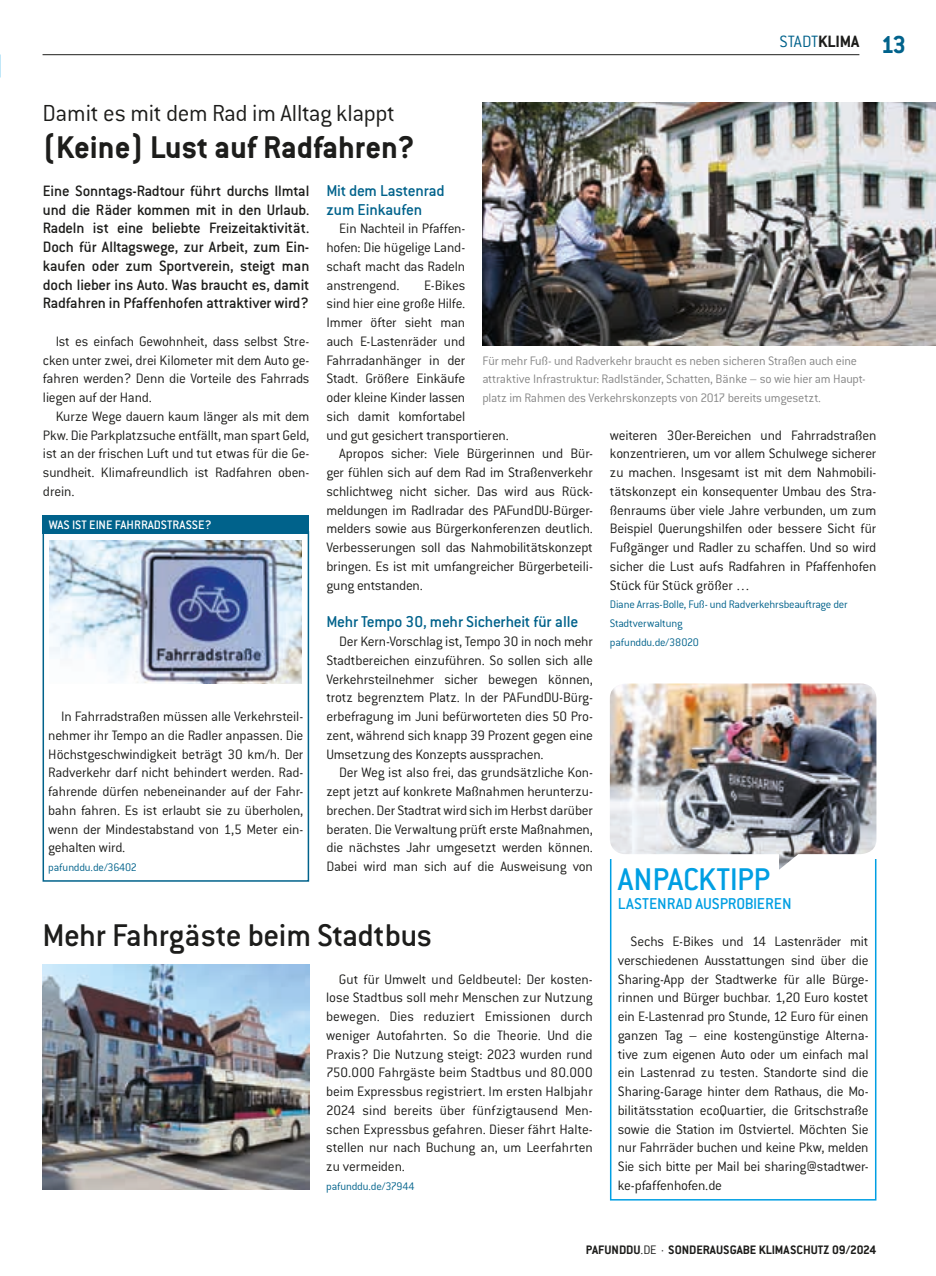
<style>
.page{position:relative;width:936px;height:1276px;background:#fff}
.page>*{position:absolute;margin:0;border:0;box-sizing:border-box;transform-origin:0 0}
.t1{font:500 34.5px "Conduit ITC Std";letter-spacing:-.015em;color:#1d1d1b}
.t2{font:700 34.5px "Conduit ITC Std";color:#1d1d1b}
.t3{font:500 34.5px "Conduit ITC Std";letter-spacing:-.01em;color:#009fe3}
.t4{font:700 27px "Conduit ITC Std";color:#00628b}
.t5{font:300 25.5px "Conduit ITC Std";letter-spacing:-.015em;color:#1d1d1b}
.t6{font:300 18px "Conduit ITC Std";letter-spacing:-.015em;color:#00628b}
.t7{font:500 17.25px/18.8px "Conduit ITC Std";letter-spacing:-.015em;color:#00628b}
.t8{font:500 17.25px "Conduit ITC Std";color:#009fe3}
.t9{font:500 16.5px/18.8px "Conduit ITC Std";letter-spacing:-.01em;color:#1d1d1b;text-align:justify}
.t10{font:300 15px/18.8px "Conduit ITC Std";letter-spacing:-.015em;color:#1d1d1b;text-align:justify}
.t11{font:300 13.5px/18.8px "Conduit ITC Std";letter-spacing:-.015em;color:#878787}
.t12{font:700 13.5px "Conduit ITC Std";color:#1d1d1b}
.t13{font:500 13.5px "Conduit ITC Std";color:#fff}
.t14{font:300 12px/18.8px "Conduit ITC Std";letter-spacing:-.015em;color:#00628b}
.s1{font-weight:700;color:#1d1d1b}
.s2{font-weight:300}
</style>
<div class="page">
<hr style="left:43px;top:54px;width:816px;height:1px;background:#1d1d1b">
<img style="left:482px;top:102px;width:453px;height:244px">
<div style="left:610px;top:830px;width:266px;height:370px;border:2px solid #009fe3"></div>
<img style="left:609px;top:683px;width:267px;height:186px">
<div style="left:43px;top:531px;width:266px;height:350px;border:2px solid #00628b"></div>
<div style="left:43px;top:515px;width:266px;height:18px;background:#00628b"></div>
<img style="left:50px;top:541px;width:252px;height:142px">
<img style="left:43px;top:965px;width:266px;height:225px">
<p class="t6" style="left:779px;top:30px;width:81px">STADT<span class="s1">KLIMA</span></p>
<h2 class="t4" style="left:880px;top:28px;width:27px">13</h2>
<h3 class="t5" style="left:43px;top:97px;width:354px">Damit es mit dem Rad im Alltag klappt</h3>
<h1 class="t2" style="left:43px;top:127px;width:373px">(Keine) Lust auf Radfahren?</h1>
<p class="t9" style="left:43px;top:181px;width:268px">Eine Sonntags-Radtour führt durchs Ilmtal und die Räder kommen mit in den Urlaub.<br>Radeln ist eine beliebte Freizeitaktivität.<br>Doch für Alltagswege, zur Arbeit, zum Ein&shy;kaufen oder zum Sportverein, steigt man doch lieber ins Auto. Was braucht es, damit Radfahren in Pfaffenhofen attraktiver wird?</p>
<p class="t10" style="left:43px;top:331px;width:268px;text-indent:13px">Ist es einfach Gewohnheit, dass selbst Stre&shy;cken unter zwei, drei Kilometer mit dem Auto ge&shy;fahren werden? Denn die Vorteile des Fahrrads liegen auf der Hand.</p>
<p class="t10" style="left:43px;top:406px;width:268px;text-indent:13px">Kurze Wege dauern kaum länger als mit dem Pkw. Die Parkplatzsuche entfällt, man spart Geld, ist an der frischen Luft und tut etwas für die Ge&shy;sundheit. Klimafreundlich ist Radfahren oben&shy;drein.</p>
<p class="t7" style="left:326px;top:181px;width:120px">Mit dem Lastenrad zum Einkaufen</p>
<p class="t10" style="left:326px;top:219px;width:140px;text-indent:13px">Ein Nachteil in Pfaffen&shy;hofen: Die hügelige Land&shy;schaft macht das Radeln anstrengend.</p>
<p class="t10" style="left:424px;top:275px;width:42px">E-Bikes</p>
<p class="t10" style="left:326px;top:294px;width:140px">sind hier eine große Hilfe.</p>
<p class="t10" style="left:326px;top:313px;width:140px">Immer öfter sieht man</p>
<p class="t10" style="left:326px;top:331px;width:140px">auch E-Lastenräder und</p>
<p class="t10" style="left:326px;top:350px;width:140px">Fahrradanhänger in der</p>
<p class="t10" style="left:326px;top:369px;width:140px">Stadt. Größere Einkäufe</p>
<p class="t10" style="left:326px;top:388px;width:140px">oder kleine Kinder lassen</p>
<p class="t10" style="left:326px;top:406px;width:140px">sich damit komfortabel</p>
<p class="t10" style="left:326px;top:425px;width:184px">und gut gesichert transportieren.</p>
<p class="t10" style="left:339px;top:444px;width:255px">Apropos sicher: Viele Bürgerinnen und Bür-</p>
<p class="t10" style="left:326px;top:463px;width:268px">ger fühlen sich auf dem Rad im Straßenverkehr</p>
<p class="t10" style="left:326px;top:481px;width:268px">schlichtweg nicht sicher. Das wird aus Rück-</p>
<p class="t10" style="left:326px;top:500px;width:268px">meldungen im Radlradar des PAFundDU-Bürger-</p>
<p class="t10" style="left:326px;top:519px;width:268px">melders sowie aus Bürgerkonferenzen deutlich.</p>
<p class="t10" style="left:326px;top:538px;width:268px">Verbesserungen soll das Nahmobilitätskonzept</p>
<p class="t10" style="left:326px;top:556px;width:268px">bringen. Es ist mit umfangreicher Bürgerbeteili-</p>
<p class="t10" style="left:326px;top:575px;width:98px">gung entstanden.</p>
<p class="t7" style="left:326px;top:612px;width:253px">Mehr Tempo 30, mehr Sicherheit für alle</p>
<p class="t10" style="left:326px;top:631px;width:268px;text-indent:13px">Der Kern-Vorschlag ist, Tempo 30 in noch mehr Stadtbereichen einzuführen. So sollen sich alle Verkehrsteilnehmer sicher bewegen können, trotz begrenztem Platz. In der PAFundDU-Bürg&shy;erbefragung im Juni befürworteten dies 50 Pro&shy;zent, während sich knapp 39 Prozent gegen eine Umsetzung des Konzepts aussprachen.</p>
<p class="t10" style="left:326px;top:763px;width:268px;text-indent:13px">Der Weg ist also frei, das grundsätzliche Kon&shy;zept jetzt auf konkrete Maßnahmen herunterzu&shy;brechen. Der Stadtrat wird sich im Herbst darüber beraten. Die Verwaltung prüft erste Maßnahmen, die nächstes Jahr umgesetzt werden können.<br>Dabei wird man sich auf die Ausweisung von</p>
<p class="t11" style="left:482px;top:351px;width:385px">Für mehr Fuß- und Radverkehr braucht es neben sicheren Straßen auch eine attraktive Infrastruktur: Radlständer, Schatten, Bänke – so wie hier am Haupt&shy;platz im Rahmen des Verkehrskonzepts von 2017 bereits umgesetzt.</p>
<p class="t10" style="left:610px;top:425px;width:268px">weiteren 30er-Bereichen und Fahrradstraßen konzentrieren, um vor allem Schulwege sicherer zu machen. Insgesamt ist mit dem Nahmobili&shy;tätskonzept ein konsequenter Umbau des Stra&shy;ßenraums über viele Jahre verbunden, um zum Beispiel Querungshilfen oder bessere Sicht für Fußgänger und Radler zu schaffen. Und so wird sicher die Lust aufs Radfahren in Pfaffenhofen Stück für Stück größer …</p>
<p class="t14" style="left:610px;top:595px;width:239px">Diane Arras-Bolle, Fuß- und Radverkehrsbeauftrage der<br>Stadtverwaltung<br>pafunddu.de/38020</p>
<p class="t13" style="left:49px;top:517px;width:164px">WAS IST EINE FAHRRADSTRASSE?</p>
<p class="t10" style="left:48px;top:706px;width:256px;text-indent:13px">In Fahrradstraßen müssen alle Verkehrsteil&shy;nehmer ihr Tempo an die Radler anpassen. Die Höchstgeschwindigkeit beträgt 30 km/h. Der Radverkehr darf nicht behindert werden. Rad&shy;fahrende dürfen nebeneinander auf der Fahr&shy;bahn fahren. Es ist erlaubt sie zu überholen, wenn der Mindestabstand von 1,5 Meter ein&shy;gehalten wird.</p>
<p class="t14" style="left:48px;top:857px;width:90px">pafunddu.de/36402</p>
<h1 class="t3" style="left:617px;top:858px;width:154px">ANPACKTIPP</h1>
<p class="t8" style="left:617px;top:892px;width:175px">LASTENRAD AUSPROBIEREN</p>
<p class="t10" style="left:617px;top:931px;width:252px;text-indent:13px">Sechs E-Bikes und 14 Lastenräder mit verschiedenen Ausstattungen sind über die Sharing-App der Stadtwerke für alle Bürge&shy;rinnen und Bürger buchbar. 1,20 Euro kostet ein E-Lastenrad pro Stunde, 12 Euro für einen ganzen Tag – eine kostengünstige Alterna&shy;tive zum eigenen Auto oder um einfach mal ein Lastenrad zu testen. Standorte sind die Sharing-Garage hinter dem Rathaus, die Mo&shy;bilitätsstation ecoQuartier, die Gritschstraße sowie die Station im Ostviertel. Möchten Sie nur Fahrräder buchen und keine Pkw, melden Sie sich bitte per Mail bei sharing@stadtwer&shy;ke-pfaffenhofen.de</p>
<h1 class="t1" style="left:43px;top:914px;width:391px">Mehr Fahrgäste beim Stadtbus</h1>
<p class="t10" style="left:326px;top:969px;width:268px;text-indent:13px">Gut für Umwelt und Geldbeutel: Der kosten&shy;lose Stadtbus soll mehr Menschen zur Nutzung bewegen. Dies reduziert Emissionen durch weniger Autofahrten. So die Theorie. Und die Praxis? Die Nutzung steigt: 2023 wurden rund 750.000 Fahrgäste beim Stadtbus und 80.000 beim Expressbus registriert. Im ersten Halbjahr 2024 sind bereits über fünfzigtausend Men&shy;schen Expressbus gefahren. Dieser fährt Halte&shy;stellen nur nach Buchung an, um Leerfahrten zu vermeiden.</p>
<p class="t14" style="left:326px;top:1176px;width:90px">pafunddu.de/37944</p>
<p class="t12" style="left:586px;top:1241px;width:292px">PAFUNDDU<span class="s2">.DE ·</span> SONDERAUSGABE KLIMASCHUTZ 09/2024</p>
</div>
